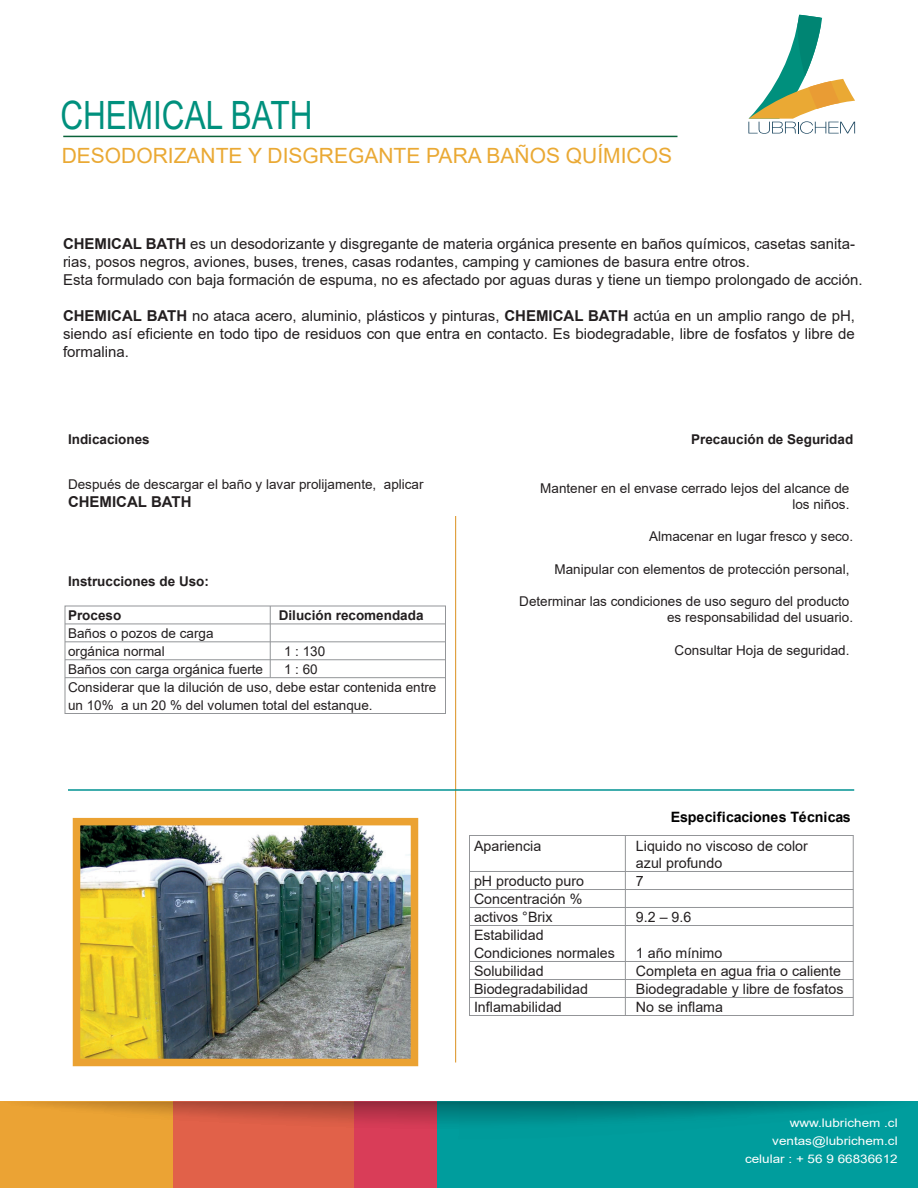
<style>
.page{position:relative;width:918px;height:1188px;background:#fff}
.page>*{position:absolute;margin:0;border:0;box-sizing:border-box;transform-origin:0 0}
.t1{font:39px "Arial";color:#00907d;scale:.81 1}
.t2{font:21px "Arial";color:#eaa934}
.t3{font:15px/18px "Arial";color:#231f20}
.t4{font:700 15px "Arial";color:#231f20}
.t5{font:14.25px/18px "Arial";color:#231f20}
.t6{font:700 14.25px "Arial";letter-spacing:-.005em;color:#000001}
.t7{font:13.5px/18px "Arial";color:#231f20;text-align:right}
.t8{font:700 13.5px "Arial";color:#231f20}
.t9{font:11.85px/18px "Arial";color:#fff;text-align:right;scale:1.14 1}
.s1{font-weight:700}
</style>
<div class="page">
<div style="left:0;top:1101px;width:174px;height:87px;background:#eba334"></div>
<div style="left:174px;top:1101px;width:180px;height:87px;background:#e16149"></div>
<div style="left:354px;top:1101px;width:167px;height:87px;background:#d93d58"></div>
<div style="left:437px;top:1101px;width:481px;height:87px;background:#009d9d"></div>
<svg style="left:27px;top:1101px;width:858px;height:38px"></svg>
<svg style="left:748px;top:15px;width:107px;height:119px"></svg>
<hr style="left:63px;top:136px;width:615px;height:1px;background:#0a633a">
<hr style="left:455px;top:516px;width:1px;height:546px;background:#df9d37">
<hr style="left:68px;top:789px;width:786px;height:2px;background:#009292">
<div style="left:469px;top:835px;width:384px;height:181px;border:1px solid #939598"></div>
<hr style="left:470px;top:997px;width:383px;height:1px;background:#939598">
<hr style="left:470px;top:979px;width:383px;height:1px;background:#939598">
<hr style="left:470px;top:961px;width:383px;height:1px;background:#939598">
<hr style="left:470px;top:925px;width:383px;height:1px;background:#939598">
<hr style="left:470px;top:907px;width:383px;height:1px;background:#939598">
<hr style="left:470px;top:889px;width:383px;height:1px;background:#939598">
<hr style="left:470px;top:871px;width:383px;height:1px;background:#939598">
<hr style="left:625px;top:836px;width:1px;height:180px;background:#939598">
<img style="left:82px;top:827px;width:327px;height:230px">
<div style="left:73px;top:818px;width:345px;height:248px;border:8px solid #eba232"></div>
<div style="left:65px;top:606px;width:381px;height:108px;border:1px solid #939598"></div>
<hr style="left:65px;top:677px;width:381px;height:1px;background:#939598">
<hr style="left:65px;top:659px;width:381px;height:1px;background:#939598">
<hr style="left:65px;top:642px;width:381px;height:1px;background:#939598">
<hr style="left:65px;top:624px;width:381px;height:1px;background:#939598">
<hr style="left:270px;top:606px;width:1px;height:72px;background:#939598">
<h1 class="t1" style="left:60px;top:88px;width:313px">CHEMICAL BATH</h1>
<h2 class="t2" style="left:62px;top:141px;width:612px">DESODORIZANTE Y DISGREGANTE PARA BAÑOS QUÍMICOS</h2>
<p class="t3" style="left:63px;top:235px;width:801px"><span class="s1">CHEMICAL BATH</span> es un desodorizante y disgregante de materia orgánica presente en baños químicos, casetas sanita&shy;rias, posos negros, aviones, buses, trenes, casas rodantes, camping y camiones de basura entre otros.<br>Esta formulado con baja formación de espuma, no es afectado por aguas duras y tiene un tiempo prolongado de acción.</p>
<p class="t3" style="left:63px;top:307px;width:794px;text-align:justify"><span class="s1">CHEMICAL BATH</span> no ataca acero, aluminio, plásticos y pinturas, <span class="s1">CHEMICAL BATH</span> actúa en un amplio rango de pH, siendo así eficiente en todo tipo de residuos con que entra en contacto. Es biodegradable, libre de fosfatos y libre de formalina.</p>
<p class="t8" style="left:68px;top:430px;width:83px">Indicaciones</p>
<p class="t7" style="left:68px;top:475px;width:357px">Después de descargar el baño y lavar prolijamente, aplicar</p>
<p class="t4" style="left:68px;top:491px;width:125px">CHEMICAL BATH</p>
<p class="t8" style="left:68px;top:572px;width:143px">Instrucciones de Uso:</p>
<p class="t8" style="left:68px;top:606px;width:55px">Proceso</p>
<p class="t8" style="left:279px;top:606px;width:146px">Dilución recomendada</p>
<p class="t7" style="left:68px;top:625px;width:147px;text-align:left">Baños o pozos de carga orgánica normal</p>
<p class="t7" style="left:284px;top:643px;width:43px">1 : 130</p>
<p class="t7" style="left:68px;top:661px;width:197px">Baños con carga orgánica fuerte</p>
<p class="t7" style="left:68px;top:661px;width:370px;text-align:left;text-indent:216px">1 : 60<br>Considerar que la dilución de uso, debe estar contenida entre un 10% a un 20 % del volumen total del estanque.</p>
<p class="t8" style="left:691px;top:430px;width:164px">Precaución de Seguridad</p>
<p class="t7" style="left:540px;top:480px;width:311px;line-height:16.2px">Mantener en el envase cerrado lejos del alcance de los niños.</p>
<p class="t7" style="left:649px;top:527px;width:206px">Almacenar en lugar fresco y seco.</p>
<p class="t7" style="left:555px;top:560px;width:296px">Manipular con elementos de protección personal,</p>
<p class="t7" style="left:519px;top:593px;width:335px;line-height:16.2px">Determinar las condiciones de uso seguro del producto es responsabilidad del usuario.</p>
<p class="t7" style="left:675px;top:641px;width:176px">Consultar Hoja de seguridad.</p>
<p class="t6" style="left:671px;top:807px;width:182px">Especificaciones Técnicas</p>
<p class="t5" style="left:474px;top:836px;width:69px">Apariencia</p>
<p class="t5" style="left:636px;top:836px;width:173px">Liquido no viscoso de color azul profundo</p>
<p class="t5" style="left:474px;top:872px;width:112px">pH producto puro</p>
<p class="t5" style="left:636px;top:872px;width:9px">7</p>
<p class="t5" style="left:474px;top:890px;width:110px">Concentración % activos °Brix</p>
<p class="t5" style="left:636px;top:908px;width:57px">9.2 – 9.6</p>
<p class="t5" style="left:474px;top:926px;width:142px">Estabilidad<br>Condiciones normales</p>
<p class="t5" style="left:636px;top:944px;width:88px">1 año mínimo</p>
<p class="t5" style="left:474px;top:962px;width:71px">Solubilidad</p>
<p class="t5" style="left:636px;top:962px;width:207px">Completa en agua fria o caliente</p>
<p class="t5" style="left:474px;top:980px;width:116px">Biodegradabilidad</p>
<p class="t5" style="left:636px;top:980px;width:209px">Biodegradable y libre de fosfatos</p>
<p class="t5" style="left:474px;top:998px;width:89px">Inflamabilidad</p>
<p class="t5" style="left:636px;top:998px;width:89px">No se inflama</p>
<p class="t9" style="left:745px;top:1114px;width:135px">www.lubrichem .cl ventas@lubrichem.cl celular : + 56 9 66836612</p>
</div>
